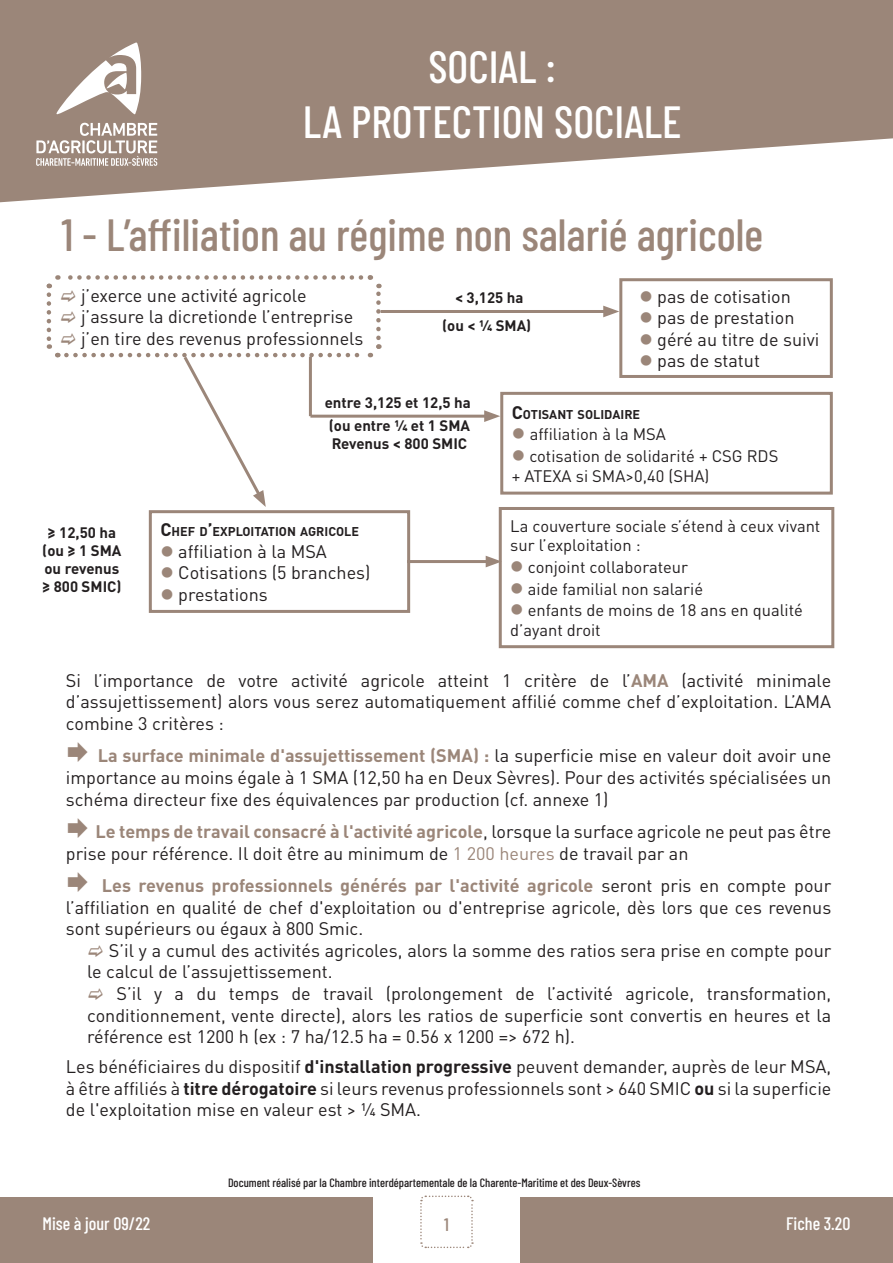
<style>
.page{position:relative;width:893px;height:1263px;background:#fff}
.page>*{position:absolute;margin:0;border:0;box-sizing:border-box;transform-origin:0 0}
.t1{font:500 45px "Barlow Condensed";color:#9b8679}
.t2{font:500 45px/54.8px "Barlow Condensed";color:#fff;text-align:center}
.t3{font:18px/21.6px "DINOT";color:#231f20;text-align:justify}
.t4{font:500 18px "Barlow Condensed";color:#fff}
.t5{font:500 18px "Barlow Condensed";color:#9b8679}
.t6{font:16.5px/19.8px "DINOT";color:#231f20}
.t7{font:700 15px/18px "DINOT";color:#231f20}
.t8{font:700 12.6px "DINOT";color:#231f20}
.t9{font:500 12px "Barlow Condensed";color:#231f20}
.s1{color:#9b8679}
.s2{font-size:18px}
.s3{font-weight:700;color:#9b8679}
.s4{font-weight:700}
</style>
<div class="page">
<svg style="left:420px;top:1195px;width:54px;height:54px"></svg>
<div style="left:0;top:1197px;width:373px;height:66px;background:#9b8679"></div>
<div style="left:520px;top:1197px;width:373px;height:66px;background:#9b8679"></div>
<svg style="left:0;top:0;width:893px;height:202px;fill:#9b8679"></svg>
<svg style="left:56px;top:43px;width:85px;height:71px"></svg>
<svg style="left:36px;top:123px;width:121px;height:43px"></svg>
<div style="left:149px;top:510px;width:261px;height:103px;border:3px solid #9b8679"></div>
<div style="left:499px;top:507px;width:335px;height:141px;border:3px solid #9b8679"></div>
<div style="left:619px;top:278px;width:214px;height:100px;border:3px solid #9b8679"></div>
<div style="left:500px;top:392px;width:333px;height:103px;border:3px solid #9b8679"></div>
<hr style="left:381px;top:310px;width:228px;height:3px;background:#9b8679">
<svg style="left:603px;top:306px;width:16px;height:11px"></svg>
<hr style="left:407px;top:560px;width:84px;height:3px;background:#9b8679">
<svg style="left:486px;top:556px;width:16px;height:11px"></svg>
<hr style="left:310px;top:415px;width:180px;height:3px;background:#9b8679">
<svg style="left:484px;top:410px;width:16px;height:12px"></svg>
<svg style="left:46px;top:275px;width:337px;height:232px"></svg>
<h1 class="t2" style="left:303px;top:36px;width:381px">SOCIAL :<br>LA PROTECTION SOCIALE</h1>
<h1 class="t1" style="left:62px;top:203px;width:703px">1 - L’affiliation au régime non salarié agricole</h1>
<p class="t3" style="left:81px;top:284px;width:284px;text-align:left">j’exerce une activité agricole j’assure la dicretionde l’entreprise j’en tire des revenus professionnels</p>
<p class="t7" style="left:455px;top:289px;width:70px">&lt; 3,125 ha</p>
<p class="t7" style="left:442px;top:316px;width:91px">(ou &lt; ¼ SMA)</p>
<p class="t3" style="left:639px;top:285px;width:153px"><span class="s1">●</span> pas de cotisation</p>
<p class="t3" style="left:639px;top:307px;width:157px"><span class="s1">●</span> pas de prestation</p>
<p class="t3" style="left:639px;top:328px;width:181px"><span class="s1">●</span> géré au titre de suivi</p>
<p class="t3" style="left:639px;top:350px;width:122px"><span class="s1">●</span> pas de statut</p>
<p class="t7" style="left:42px;top:523px;width:81px;text-align:center">≥ 12,50 ha (ou ≥ 1 SMA ou revenus ≥ 800 SMIC)</p>
<p class="t7" style="left:325px;top:391px;width:148px;line-height:23.1px">entre 3,125 et 12,5 ha (ou entre ¼ et 1 SMA</p>
<p class="t7" style="left:332px;top:434px;width:137px">Revenus &lt; 800 SMIC</p>
<p class="t8" style="left:160px;top:523px;width:200px"><span class="s2">C</span>HEF D<span class="s2">’</span>EXPLOITATION AGRICOLE</p>
<p class="t3" style="left:160px;top:540px;width:168px"><span class="s1">●</span> affiliation à la MSA</p>
<p class="t3" style="left:160px;top:562px;width:212px"><span class="s1">●</span> Cotisations (5 branches)</p>
<p class="t3" style="left:160px;top:583px;width:109px"><span class="s1">●</span> prestations</p>
<p class="t8" style="left:512px;top:406px;width:130px"><span class="s2">C</span>OTISANT SOLIDAIRE</p>
<p class="t6" style="left:512px;top:424px;width:156px"><span class="s1">●</span> affiliation à la MSA</p>
<p class="t6" style="left:512px;top:446px;width:268px"><span class="s1">●</span> cotisation de solidarité + CSG RDS + ATEXA si SMA&gt;0,40 (SHA)</p>
<p class="t6" style="left:510px;top:515px;width:312px">La couverture sociale s’étend à ceux vivant sur l’exploitation :</p>
<p class="t6" style="left:510px;top:557px;width:179px"><span class="s1">●</span> conjoint collaborateur</p>
<p class="t6" style="left:510px;top:578px;width:194px"><span class="s1">●</span> aide familial non salarié</p>
<p class="t6" style="left:510px;top:600px;width:294px"><span class="s1">●</span> enfants de moins de 18 ans en qualité d’ayant droit</p>
<p class="t3" style="left:66px;top:669px;width:767px">Si l’importance de votre activité agricole atteint 1 critère de l’<span class="s3">AMA</span> (activité minimale d’assujettissement) alors vous serez automatiquement affilié comme chef d’exploitation. L’AMA combine 3 critères :</p>
<p class="t3" style="left:66px;top:745px;width:767px;text-indent:32px"><span class="s3">La surface minimale d'assujettissement (SMA) :</span> la superficie mise en valeur doit avoir une importance au moins égale à 1 SMA (12,50 ha en Deux Sèvres). Pour des activités spécialisées un schéma directeur fixe des équivalences par production (cf. annexe 1)</p>
<p class="t3" style="left:66px;top:820px;width:767px;text-indent:30px"><span class="s3">Le temps de travail consacré à l'activité agricole</span>, lorsque la surface agricole ne peut pas être prise pour référence. Il doit être au minimum de <span class="s1">1 200 heures</span> de travail par an</p>
<p class="t3" style="left:66px;top:874px;width:767px;text-indent:36px"><span class="s3">Les revenus professionnels générés par l'activité agricole</span> seront pris en compte pour l’affiliation en qualité de chef d'exploitation ou d'entreprise agricole, dès lors que ces revenus sont supérieurs ou égaux à 800 Smic.</p>
<p class="t3" style="left:87px;top:939px;width:746px;text-indent:22px">S’il y a cumul des activités agricoles, alors la somme des ratios sera prise en compte pour le calcul de l’assujettissement.</p>
<p class="t3" style="left:87px;top:982px;width:746px;text-indent:29px">S’il y a du temps de travail (prolongement de l’activité agricole, transformation, conditionnement, vente directe), alors les ratios de superficie sont convertis en heures et la référence est 1200 h (ex : 7 ha/12.5 ha = 0.56 x 1200 =&gt; 672 h).</p>
<p class="t3" style="left:66px;top:1056px;width:767px">Les bénéficiaires du dispositif <span class="s4">d'installation progressive</span> peuvent demander, auprès de leur MSA, à être affiliés à <span class="s4">titre dérogatoire</span> si leurs revenus professionnels sont &gt; 640 SMIC <span class="s4">ou</span> si la superficie de l'exploitation mise en valeur est &gt; ¼ SMA.</p>
<p class="t9" style="left:228px;top:1174px;width:414px">Document réalisé par la Chambre interdépartementale de la Charente-Maritime et des Deux-Sèvres</p>
<p class="t4" style="left:43px;top:1210px;width:109px">Mise à jour 09/22</p>
<p class="t5" style="left:444px;top:1211px;width:6px">1</p>
<p class="t4" style="left:786px;top:1210px;width:66px">Fiche 3.20</p>
</div>
